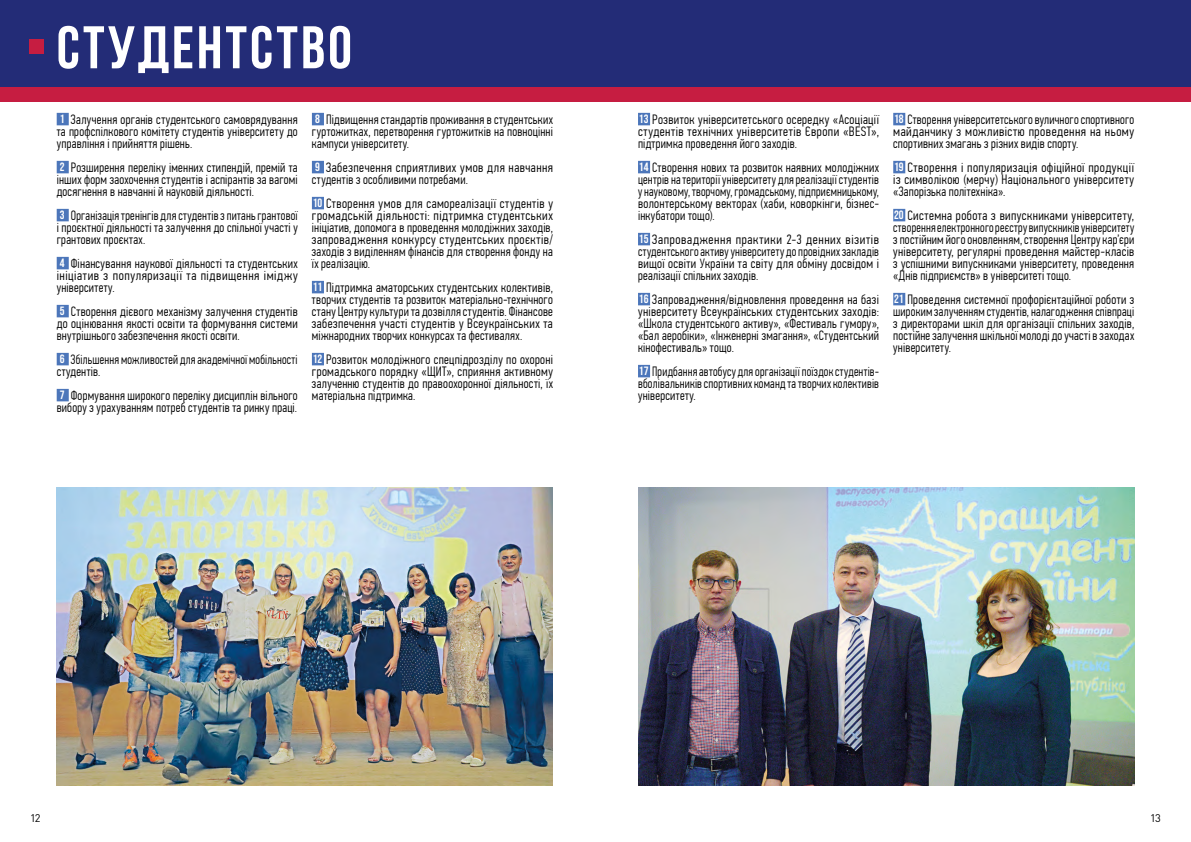
<style>
.page{position:relative;width:1191px;height:842px;background:#fff}
.page>*{position:absolute;margin:0;border:0;box-sizing:border-box;transform-origin:0 0}
.t1{font:60px "Bebas Neue Cyrillic";letter-spacing:.05em;color:#fff}
.t2{font:300 13.5px/12px "PF Din Text Comp Pro";letter-spacing:.02em;color:#000;text-align:justify}
.t3{font:300 13.5px/12px "PF Din Text Comp Pro";letter-spacing:.02em;color:#000;text-align:justify;scale:1.05 1}
.t4{font:300 13.5px/12px "PF Din Text Comp Pro";letter-spacing:.02em;color:#000;scale:1.06 1}
.t5{font:300 13.5px/12px "PF Din Text Comp Pro";letter-spacing:.02em;color:#000;scale:.95 1}
.t6{font:300 13.5px/12px "PF Din Text Comp Pro";letter-spacing:.02em;color:#000;text-align:justify;scale:1.07 1}
.t7{font:11px "DIN Pro";color:#000}
.s1{font-family:"Bebas Neue";font-weight:400;font-size:12px;color:#fff}
</style>
<div class="page">
<div style="left:0;top:0;width:1191px;height:88px;background:#232c77"></div>
<div style="left:0;top:88px;width:1191px;height:14px;background:#c61d41"></div>
<div style="left:57px;top:113px;width:12px;height:12px;background:#4c76ba"></div>
<div style="left:57px;top:161px;width:12px;height:12px;background:#4c76ba"></div>
<div style="left:57px;top:209px;width:12px;height:12px;background:#4c76ba"></div>
<div style="left:57px;top:257px;width:12px;height:12px;background:#4c76ba"></div>
<div style="left:57px;top:305px;width:12px;height:12px;background:#4c76ba"></div>
<div style="left:57px;top:353px;width:12px;height:12px;background:#4c76ba"></div>
<div style="left:57px;top:389px;width:12px;height:12px;background:#4c76ba"></div>
<div style="left:312px;top:113px;width:12px;height:12px;background:#4c76ba"></div>
<div style="left:312px;top:161px;width:12px;height:12px;background:#4c76ba"></div>
<div style="left:312px;top:197px;width:12px;height:12px;background:#4c76ba"></div>
<div style="left:312px;top:281px;width:12px;height:12px;background:#4c76ba"></div>
<div style="left:312px;top:353px;width:12px;height:12px;background:#4c76ba"></div>
<div style="left:638px;top:113px;width:12px;height:12px;background:#4c76ba"></div>
<div style="left:638px;top:161px;width:12px;height:12px;background:#4c76ba"></div>
<div style="left:638px;top:233px;width:12px;height:12px;background:#4c76ba"></div>
<div style="left:638px;top:293px;width:12px;height:12px;background:#4c76ba"></div>
<div style="left:638px;top:365px;width:12px;height:12px;background:#4c76ba"></div>
<div style="left:893px;top:113px;width:12px;height:12px;background:#4c76ba"></div>
<div style="left:893px;top:161px;width:12px;height:12px;background:#4c76ba"></div>
<div style="left:893px;top:209px;width:12px;height:12px;background:#4c76ba"></div>
<div style="left:893px;top:293px;width:12px;height:12px;background:#4c76ba"></div>
<img style="left:57px;top:488px;width:496px;height:297px">
<img style="left:638px;top:488px;width:496px;height:297px">
<div style="left:29px;top:40px;width:14px;height:14px;background:#c61d41"></div>
<h1 class="t1" style="left:57px;top:14px;width:297px">СТУДЕНТСТВО</h1>
<p class="t2" style="left:57px;top:113px;width:242px"><span class="s1">1</span> Залучення органів студентського самоврядування та профспілкового комітету студентів університету до управління і прийняття рішень.</p>
<p class="t2" style="left:57px;top:161px;width:242px"><span class="s1">2</span> Розширення переліку іменних стипендій, премій та інших форм заохочення студентів і аспірантів за вагомі досягнення в навчанні й науковій діяльності.</p>
<p class="t2" style="left:57px;top:209px;width:242px"><span class="s1">3</span> Організація тренінгів для студентів з питань грантової і проєктної діяльності та залучення до спільної участі у грантових проєктах.</p>
<p class="t2" style="left:57px;top:257px;width:242px"><span class="s1">4</span> Фінансування наукової діяльності та студентських ініціатив з популяризації та підвищення іміджу університету.</p>
<p class="t2" style="left:57px;top:305px;width:242px"><span class="s1">5</span> Створення дієвого механізму залучення студентів до оцінювання якості освіти та формування системи внутрішнього забезпечення якості освіти.</p>
<p class="t5" style="left:57px;top:353px;width:255px"><span class="s1">6</span> Збільшення можливостей для академічної мобільності студентів.</p>
<p class="t2" style="left:57px;top:389px;width:242px"><span class="s1">7</span> Формування широкого переліку дисциплін вільного вибору з урахуванням потреб студентів та ринку праці.</p>
<p class="t2" style="left:312px;top:113px;width:242px"><span class="s1">8</span> Підвищення стандартів проживання в студентських гуртожитках, перетворення гуртожитків на повноцінні кампуси університету.</p>
<p class="t4" style="left:312px;top:161px;width:229px"><span class="s1">9</span> Забезпечення сприятливих умов для навчання студентів з особливими потребами.</p>
<p class="t3" style="left:312px;top:197px;width:231px"><span class="s1">10</span> Створення умов для самореалізації студентів у громадській діяльності: підтримка студентських ініціатив, допомога в проведення молодіжних заходів, запровадження конкурсу студентських проєктів/ заходів з виділенням фінансів для створення фонду на їх реалізацію.</p>
<p class="t2" style="left:312px;top:281px;width:242px"><span class="s1">11</span> Підтримка аматорських студентських колективів, творчих студентів та розвиток матеріально-технічного стану Центру культури та дозвілля студентів. Фінансове забезпечення участі студентів у Всеукраїнських та міжнародних творчих конкурсах та фестивалях.</p>
<p class="t2" style="left:312px;top:353px;width:242px"><span class="s1">12</span> Розвиток молодіжного спецпідрозділу по охороні громадського порядку «ЩИТ», сприяння активному залученню студентів до правоохоронної діяльності, їх матеріальна підтримка.</p>
<p class="t2" style="left:638px;top:113px;width:242px"><span class="s1">13</span> Розвиток університетського осередку «Асоціації студентів технічних університетів Європи «BEST», підтримка проведення його заходів.</p>
<p class="t2" style="left:638px;top:161px;width:242px"><span class="s1">14</span> Створення нових та розвиток наявних молодіжних центрів на території університету для реалізації студентів у науковому, творчому, громадському, підприємницькому, волонтерському векторах (хаби, коворкінги, бізнес&shy;інкубатори тощо).</p>
<p class="t6" style="left:638px;top:233px;width:227px"><span class="s1">15</span> Запровадження практики 2-3 денних візитів студентського активу університету до провідних закладів вищої освіти України та світу для обміну досвідом і реалізації спільних заходів.</p>
<p class="t2" style="left:638px;top:293px;width:242px"><span class="s1">16</span> Запровадження/відновлення проведення на базі університету Всеукраїнських студентських заходів: «Школа студентського активу», «Фестиваль гумору», «Бал аеробіки», «Інженерні змагання», «Студентський кінофестиваль» тощо.</p>
<p class="t5" style="left:638px;top:365px;width:255px;text-align:justify"><span class="s1">17</span> Придбання автобусу для організації поїздок студентів&shy;вболівальників спортивних команд та творчих колективів університету.</p>
<p class="t2" style="left:893px;top:113px;width:242px"><span class="s1">18</span> Створення університетського вуличного спортивного майданчику з можливістю проведення на ньому спортивних змагань з різних видів спорту.</p>
<p class="t4" style="left:893px;top:161px;width:229px;text-align:justify"><span class="s1">19</span> Створення і популяризація офіційної продукції із символікою (мерчу) Національного університету «Запорізька політехніка».</p>
<p class="t3" style="left:893px;top:209px;width:231px"><span class="s1">20</span> Системна робота з випускниками університету, створення електронного реєстру випускників університету з постійним його оновленням, створення Центру кар’єри університету, регулярні проведення майстер-класів з успішними випускниками університету, проведення «Днів підприємств» в університеті тощо.</p>
<p class="t2" style="left:893px;top:293px;width:242px"><span class="s1">21</span> Проведення системної профорієнтаційної роботи з широким залученням студентів, налагодження співпраці з директорами шкіл для організації спільних заходів, постійне залучення шкільної молоді до участі в заходах університету.</p>
<p class="t7" style="left:30px;top:811px;width:12px">12</p>
<p class="t7" style="left:1150px;top:811px;width:12px">13</p>
</div>
